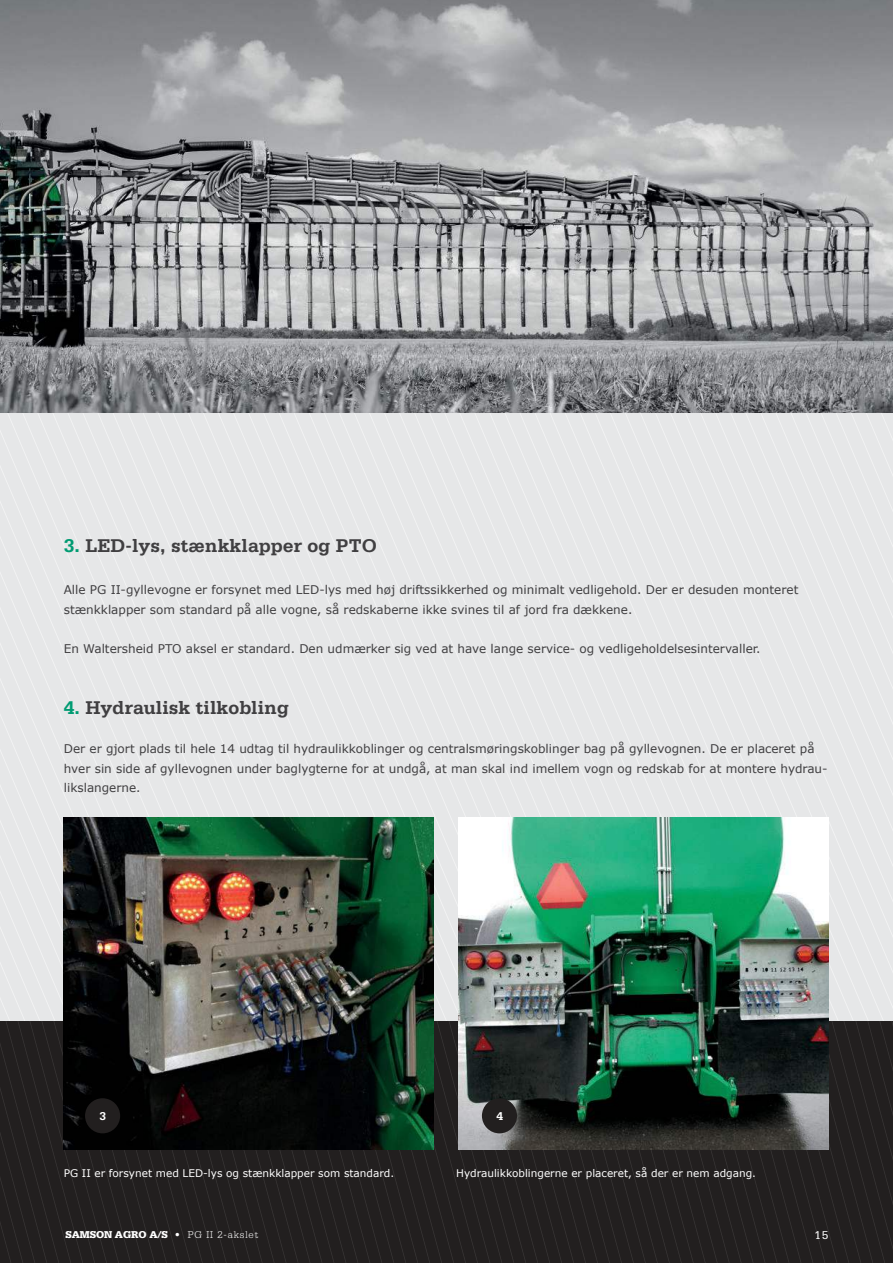
<style>
.page{position:relative;width:893px;height:1263px;background:#fff}
.page>*{position:absolute;margin:0;border:0;box-sizing:border-box;transform-origin:0 0}
.t1{font:700 19.5px "Serifa";color:#403f41}
.t2{font:12px/19.5px "Verdana";color:#403f41}
.t3{font:12px "Serifa";color:#fff}
.t4{font:700 12px "Serifa";color:#fff}
.t5{font:10.5px "Verdana";color:#fff}
.t6{font:900 10.5px "Serifa";letter-spacing:-.01em;color:#fff}
.s1{color:#009b72}
.s2{font-weight:300}
</style>
<div class="page">
<svg style="left:0;top:1020px;width:893px;height:243px;background:#232020"></svg>
<div style="left:0;top:412px;width:893px;height:608px;background:#e6e7e8"></div>
<img style="left:0;top:0;width:893px;height:412px">
<img style="left:64px;top:818px;width:370px;height:331px">
<img style="left:458px;top:818px;width:370px;height:331px">
<div style="left:85px;top:1098px;width:35px;height:35px;background:#221f1f;border-radius:50%"></div>
<div style="left:482px;top:1098px;width:35px;height:35px;background:#221f1f;border-radius:50%"></div>
<h1 class="t1" style="left:64px;top:538px;width:315px"><span class="s1">3.</span> LED-lys, stænkklapper og PTO</h1>
<p class="t2" style="left:64px;top:580px;width:736px">Alle PG II-gyllevogne er forsynet med LED-lys med høj driftssikkerhed og minimalt vedligehold. Der er desuden monteret stænkklapper som standard på alle vogne, så redskaberne ikke svines til af jord fra dækkene.</p>
<p class="t2" style="left:64px;top:638px;width:698px">En Waltersheid PTO aksel er standard. Den udmærker sig ved at have lange service- og vedligeholdelsesintervaller.</p>
<h1 class="t1" style="left:64px;top:700px;width:227px"><span class="s1">4.</span> Hydraulisk tilkobling</h1>
<p class="t2" style="left:64px;top:739px;width:765px">Der er gjort plads til hele 14 udtag til hydraulikkoblinger og centralsmøringskoblinger bag på gyllevognen. De er placeret på hver sin side af gyllevognen under baglygterne for at undgå, at man skal ind imellem vogn og redskab for at montere hydrau&shy;likslangerne.</p>
<p class="t4" style="left:100px;top:1111px;width:8px">3</p>
<p class="t4" style="left:496px;top:1111px;width:8px">4</p>
<p class="t5" style="left:64px;top:1167px;width:332px">PG II er forsynet med LED-lys og stænkklapper som standard.</p>
<p class="t5" style="left:456px;top:1167px;width:301px">Hydraulikkoblingerne er placeret, så der er nem adgang.</p>
<p class="t6" style="left:66px;top:1229px;width:194px">SAMSON AGRO A/S <span class="s2">• PG II 2-akslet</span></p>
<p class="t3" style="left:814px;top:1231px;width:15px">15</p>
</div>
